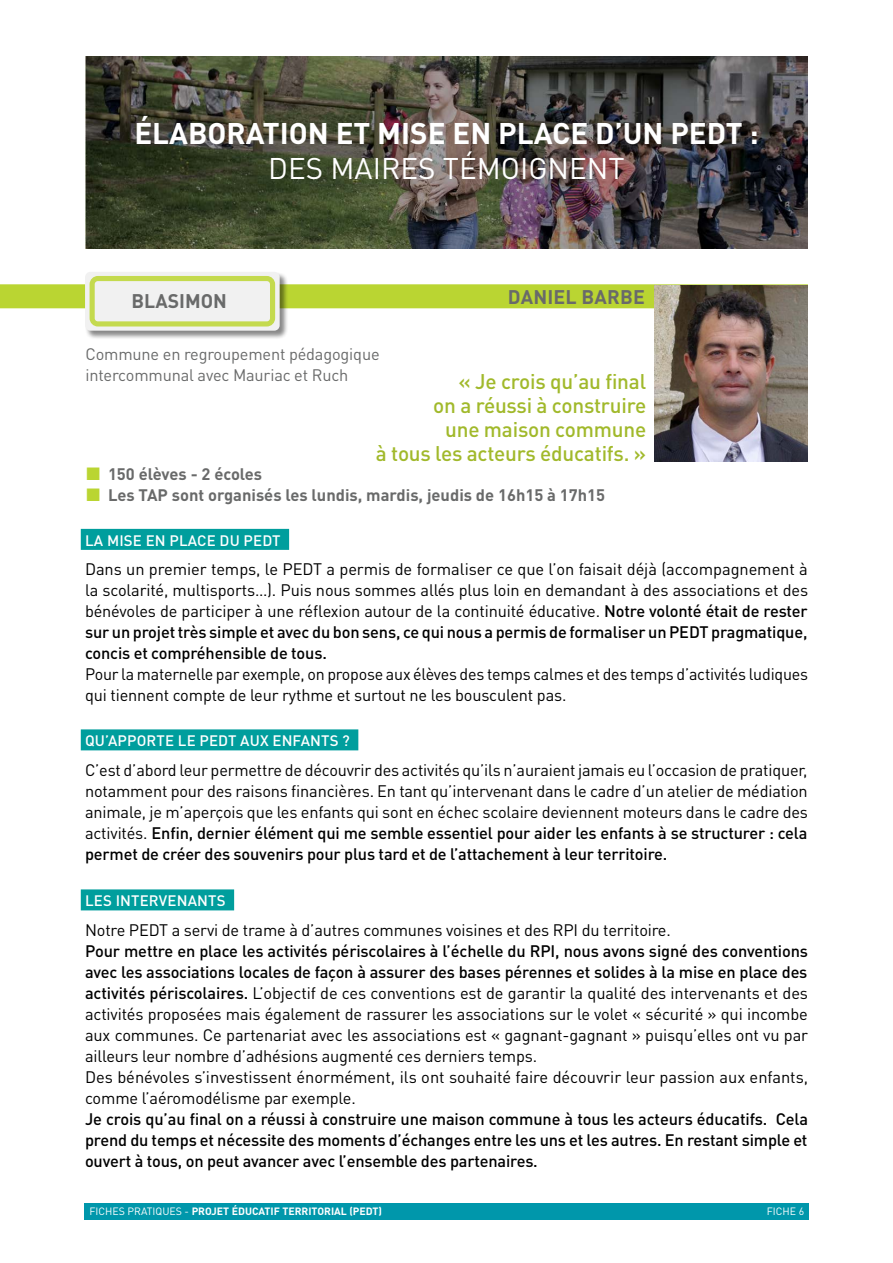
<style>
.page{position:relative;width:893px;height:1263px;background:#fff}
.page>*{position:absolute;margin:0;border:0;box-sizing:border-box;transform-origin:0 0}
.t1{font:700 29.55px "DIN";color:#fff}
.t2{font:29.55px "DIN";color:#fff}
.t3{font:500 21px/24px "DIN Pro";letter-spacing:-.01em;color:#a1b92b;text-align:right}
.t4{font:700 19.5px "DIN Pro";letter-spacing:.01em;color:#696a6a}
.t5{font:16.5px/21px "DIN Pro";letter-spacing:-.01em;color:#000;text-align:justify}
.t6{font:500 16.5px/21px "DIN Pro";letter-spacing:-.01em;color:#000;text-align:justify}
.t7{font:700 16.5px "DIN Pro";color:#696a6a}
.t8{font:16.5px/21px "DIN Pro";letter-spacing:-.01em;color:#696a6a}
.t9{font:500 15px "DIN Pro";letter-spacing:.01em;color:#fff}
.t10{font:700 10.5px "DIN";color:#fff}
.t11{font:10.5px "DIN";color:#fff}
.s1{font-family:"Arial";font-weight:400;font-size:27px;color:#bad532}
.s2{font-weight:500}
.s3{font-weight:400}
</style>
<div class="page">
<div style="left:84px;top:1203px;width:725px;height:17px;background:#0097ab"></div>
<img style="left:85px;top:56px;width:723px;height:192px">
<div style="left:0;top:284px;width:808px;height:24px;background:#bad532"></div>
<div style="left:81px;top:529px;width:208px;height:21px;background:#009e9d"></div>
<div style="left:81px;top:729px;width:277px;height:21px;background:#009e9d"></div>
<div style="left:81px;top:889px;width:153px;height:21px;background:#009e9d"></div>
<img style="left:655px;top:285px;width:153px;height:176px">
<div style="left:85px;top:271px;width:203px;height:68px;background:#000;opacity:.47"></div>
<div style="left:85px;top:272px;width:195px;height:59px;background:#f1f1f1;border-radius:5px"></div>
<svg style="left:90px;top:276px;width:185px;height:50px"></svg>
<h1 class="t1" style="left:134px;top:114px;width:91px">ÉLABORATION</h1>
<h1 class="t1" style="left:336px;top:114px;width:181px">ETMISE ENPLAC</h1>
<h1 class="t1" style="left:571px;top:114px;width:189px">E D’UN PEDT :</h1>
<h1 class="t2" style="left:268px;top:150px;width:81px">DES MAIRES</h1>
<h1 class="t2" style="left:443px;top:150px;width:183px">TÉMOIGNENT</h1>
<p class="t4" style="left:132px;top:288px;width:97px">Blasimon</p>
<p class="t4" style="left:508px;top:284px;width:139px">Dani el Barbe</p>
<p class="t8" style="left:85px;top:343px;width:296px">Commune en regroupement pédagogique intercommunal avec Mauriac et Ruch</p>
<p class="t3" style="left:376px;top:369px;width:272px">« Je crois qu’au final<br>on a réussi à construire<br>une maison commune<br>à tous les acteurs éducatifs. »</p>
<p class="t7" style="left:85px;top:463px;width:179px"><span class="s1">■</span> 150 élèves - 2 écoles</p>
<p class="t7" style="left:85px;top:484px;width:65px"><span class="s1">■</span> Les TAP</p>
<p class="t7" style="left:172px;top:484px;width:435px">sont organisés les lundis, mardis, jeudis de 16h15 à 17h15</p>
<p class="t9" style="left:85px;top:530px;width:95px">La mise en place</p>
<p class="t9" style="left:220px;top:530px;width:63px">du PEDT</p>
<p class="t5" style="left:85px;top:558px;width:725px">Dans un premier temps, le PEDT a permis de formaliser ce que l’on faisait déjà (accompagnement à la scolarité, multisports…). Puis nous sommes allés plus loin en demandant à des associations et des bénévoles de participer à une réflexion autour de la continuité éducative. <span class="s2">Notre volonté était de rester sur un projet très simple et avec du bon sens, ce qui nous a permis de formaliser un PEDT pragmatique, concis et compréhensible de tous.</span></p>
<p class="t5" style="left:85px;top:663px;width:725px">Pour la maternelle par exemple, on propose aux élèves des temps calmes et des temps d’activités ludiques qui tiennent compte de leur rythme et surtout ne les bousculent pas.</p>
<p class="t9" style="left:85px;top:731px;width:34px">Qu’app</p>
<p class="t9" style="left:137px;top:731px;width:20px">orte</p>
<p class="t9" style="left:178px;top:731px;width:173px">le PEDT aux enfants ?</p>
<p class="t5" style="left:85px;top:759px;width:724px">C’est d’abord leur permettre de découvrir des activités qu’ils n’auraient jamais eu l’occasion de pratiquer, notamment pour des raisons financières. En tant qu’intervenant dans le cadre d’un atelier de médiation animale, je m’aperçois que les enfants qui sont en échec scolaire deviennent moteurs dans le cadre des activités. <span class="s2">Enfin, dernier élément qui me semble essentiel pour aider les enfants à se structurer : cela permet de créer des souvenirs pour plus tard et de l’attachement à leur territoire.</span></p>
<p class="t9" style="left:85px;top:891px;width:56px">Les inter</p>
<p class="t9" style="left:159px;top:891px;width:68px">venants</p>
<p class="t5" style="left:85px;top:919px;width:587px">Notre PEDT a servi de trame à d’autres communes voisines et des RPI du territoire.</p>
<p class="t5" style="left:85px;top:940px;width:725px;text-align:left"><span class="s2">Pour mettre en place les activités périscolaires à l’échelle du RPI , nous avons signé des conventions avec les associations locales de façon à assurer des bases pérennes et solides à la mise en place des activités périscolaires.</span> L’objectif de ces conventions est de garantir la qualité des intervenants et des activités proposées mais également de rassurer les associations sur le volet « sécurité » qui incombe aux communes. Ce partenariat avec les associations est « gagnant-gagnant » puisqu’elles ont vu par ailleurs leur nombre d’adhésions augmenté ces derniers temps.<br>Des bénévoles s’investissent énormément, ils ont souhaité faire découvrir leur passion aux enfants, comme l’aéromodélisme par exemple.</p>
<p class="t6" style="left:85px;top:1108px;width:725px">Je crois qu’au final on a réussi à construire une maison commune à tous les acteurs éducatifs. Cela prend du temps et nécessite des moments d’échanges entre les uns et les autres. En restant simple et ouvert à tous, on peut avancer avec l’ensemble des partenaires.</p>
<p class="t10" style="left:89px;top:1205px;width:271px"><span class="s3">FICHES PRATIQUES -</span> PROJET ÉDUCATIF TERRITORIAL (PEDT</p>
<p class="t10" style="left:379px;top:1205px;width:5px">)</p>
<p class="t11" style="left:767px;top:1205px;width:39px">FICHE 6</p>
</div>
